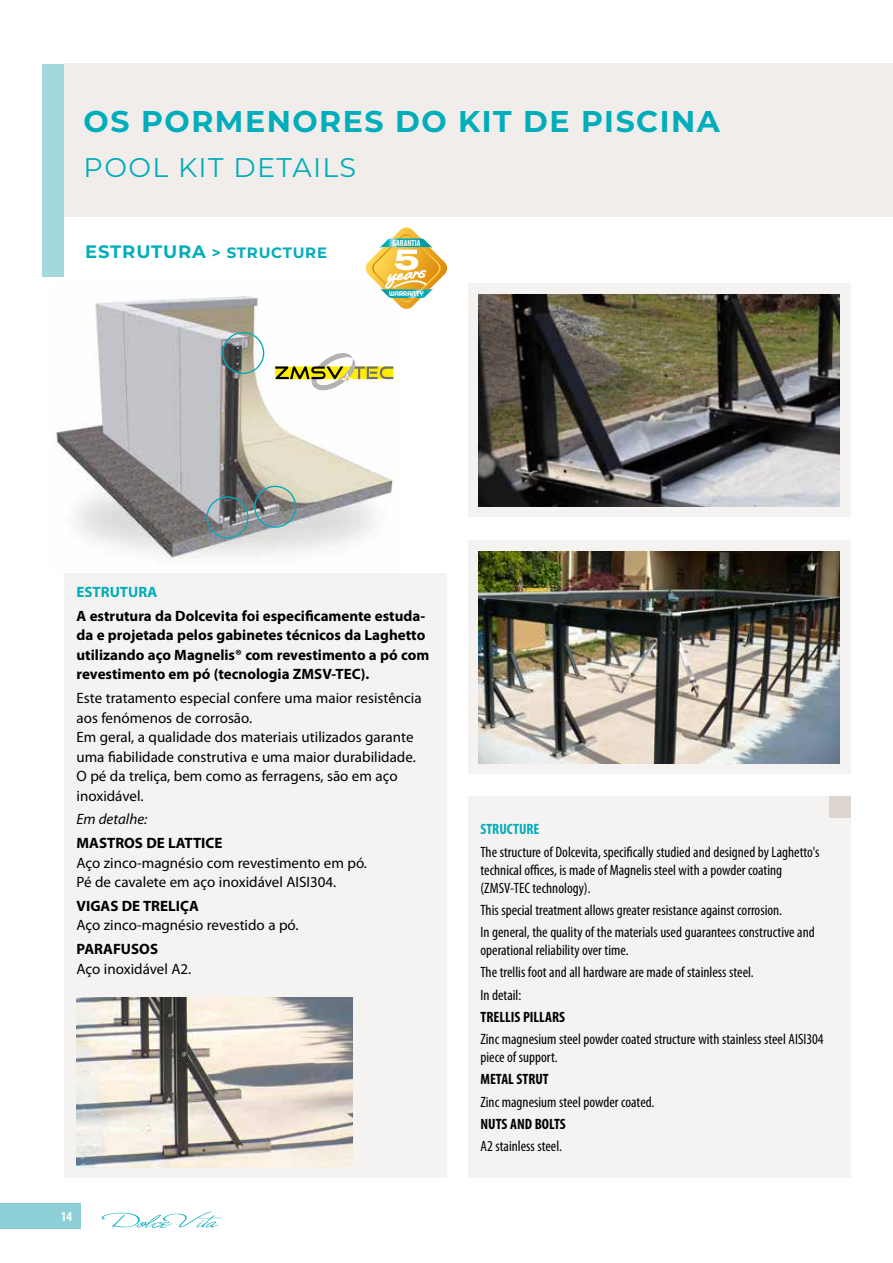
<style>
.page{position:relative;width:893px;height:1263px;background:#fff}
.page>*{position:absolute;margin:0;border:0;box-sizing:border-box;transform-origin:0 0}
.t1{font:700 30px "Montserrat";letter-spacing:.05em;color:#00adba}
.t2{font:27px "Montserrat";letter-spacing:.05em;color:#00adba}
.t3{font:condensed 15px/18px "Myriad Pro";color:#000}
.t4{font:15px/19.5px "Myriad Pro";color:#000}
.t5{font:700 15px/19.5px "Myriad Pro";color:#000}
.t6{font:700 condensed 15px "Myriad Pro";color:#000}
.t7{font:700 15px "Montserrat";letter-spacing:.05em;color:#00adba}
.t8{font:italic 15px "Myriad Pro";color:#000}
.t9{font:700 15px "Myriad Pro";color:#00adba}
.t10{font:700 condensed 15px "Myriad Pro";color:#00adba}
.t11{font:700 condensed 13.5px "Myriad Pro";color:#fff}
.t12{font:700 condensed 9px "Myriad Pro";color:#fff;scale:.9 1}
.t13{font:7.65px "Arista 2.0";color:#fff}
.s1{font-size:18px}
</style>
<div class="page">
<svg style="left:102px;top:1211px;width:120px;height:17px"></svg>
<div style="left:0;top:1203px;width:81px;height:26px;background:#8ecfd7"></div>
<div style="left:64px;top:64px;width:829px;height:153px;background:#f0edeb"></div>
<img style="left:53px;top:296px;width:341px;height:263px">
<div style="left:64px;top:573px;width:382px;height:605px;background:#f5f3f1"></div>
<div style="left:468px;top:796px;width:382px;height:382px;background:#f5f3f1"></div>
<svg style="left:275px;top:352px;width:118px;height:39px"></svg>
<div style="left:222px;top:332px;width:42px;height:42px;border:1px solid #00adba;border-radius:50%"></div>
<div style="left:206px;top:496px;width:43px;height:42px;border:1px solid #00adba;border-radius:50%"></div>
<div style="left:254px;top:486px;width:42px;height:42px;border:1px solid #00adba;border-radius:50%"></div>
<img style="left:77px;top:997px;width:276px;height:170px">
<div style="left:468px;top:283px;width:382px;height:234px;background:#f5f3f1"></div>
<div style="left:468px;top:540px;width:382px;height:234px;background:#f5f3f1"></div>
<img style="left:478px;top:294px;width:362px;height:213px">
<img style="left:478px;top:551px;width:362px;height:213px">
<div style="left:43px;top:64px;width:21px;height:212px;background:#a4d7de"></div>
<div style="left:829px;top:796px;width:21px;height:22px;background:#dcd5d0"></div>
<svg style="left:365px;top:227px;width:82px;height:83px"></svg>
<h1 class="t1" style="left:84px;top:99px;width:638px">OS PORMENORES DO KIT DE PISCINA</h1>
<h2 class="t2" style="left:84px;top:148px;width:274px">POOL KIT DETAILS</h2>
<p class="t7" style="left:85px;top:242px;width:244px"><span class="s1">ESTRUTURA</span> &gt; STRUCTURE</p>
<p class="t12" style="left:392px;top:238px;width:33px">GARANTIA</p>
<p class="t13" style="left:389px;top:289px;width:36px">WARRANTY</p>
<p class="t9" style="left:77px;top:584px;width:82px">ESTRUTURA</p>
<p class="t5" style="left:77px;top:606px;width:354px">A estrutura da Dolcevita foi especificamente estuda&shy;da e projetada pelos gabinetes técnicos da Laghetto utilizando aço Magnelis® com revestimento a pó com revestimento em pó (tecnologia ZMSV-TEC).</p>
<p class="t4" style="left:77px;top:688px;width:347px">Este tratamento especial confere uma maior resistência aos fenómenos de corrosão.<br>Em geral, a qualidade dos materiais utilizados garante uma fiabilidade construtiva e uma maior durabilidade.<br>O pé da treliça, bem como as ferragens, são em aço inoxidável.</p>
<p class="t8" style="left:77px;top:811px;width:72px">Em detalhe:</p>
<p class="t5" style="left:77px;top:833px;width:147px">MASTROS DE LATTICE</p>
<p class="t4" style="left:77px;top:853px;width:292px">Aço zinco-magnésio com revestimento em pó.<br>Pé de cavalete em aço inoxidável AISI304.</p>
<p class="t5" style="left:77px;top:896px;width:124px">VIGAS DE TRELIÇA</p>
<p class="t4" style="left:77px;top:916px;width:224px">Aço zinco-magnésio revestido a pó.</p>
<p class="t5" style="left:77px;top:939px;width:83px">PARAFUSOS</p>
<p class="t4" style="left:77px;top:959px;width:116px">Aço inoxidável A2.</p>
<p class="t11" style="left:61px;top:1209px;width:13px">14</p>
<p class="t10" style="left:480px;top:821px;width:60px">STRUCTURE</p>
<p class="t3" style="left:480px;top:843px;width:341px">The structure of Dolcevita, specifically studied and designed by Laghetto's technical offices, is made of Magnelis steel with a powder coating (ZMSV-TEC technology).</p>
<p class="t3" style="left:480px;top:899px;width:336px;line-height:22.2px">This special treatment allows greater resistance against corrosion.<br>In general, the quality of the materials used guarantees constructive and</p>
<p class="t3" style="left:480px;top:939px;width:275px;line-height:22.2px">operational reliability over time.<br>The trellis foot and all hardware are made of stainless steel.<br>In detail:</p>
<p class="t6" style="left:480px;top:1009px;width:86px">TRELLIS PILLARS</p>
<p class="t3" style="left:480px;top:1030px;width:345px">Zinc magnesium steel powder coated structure with stainless steel AISI304 piece of support.</p>
<p class="t6" style="left:480px;top:1071px;width:70px">METAL STRUT</p>
<p class="t3" style="left:480px;top:1093px;width:175px">Zinc magnesium steel powder coated.</p>
<p class="t6" style="left:480px;top:1116px;width:87px">NUTS AND BOLTS</p>
<p class="t3" style="left:480px;top:1137px;width:83px">A2 stainless steel.</p>
</div>
